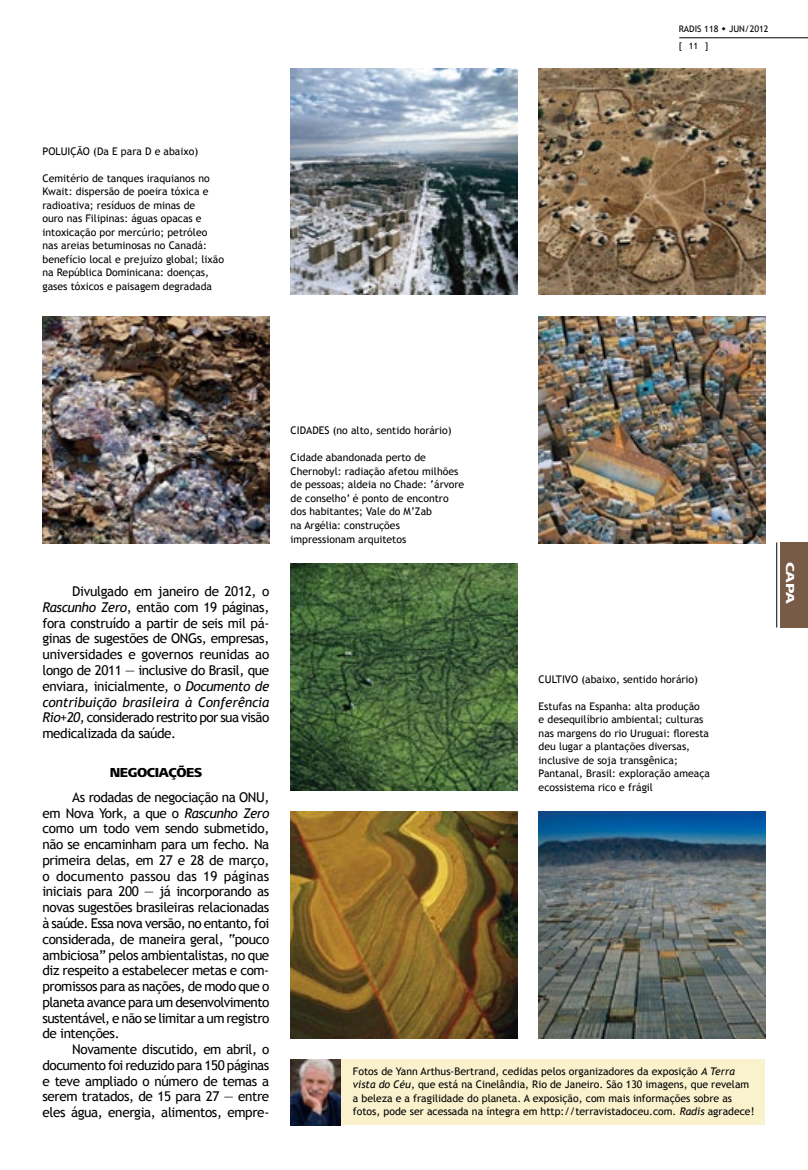
<style>
.page{position:relative;width:808px;height:1170px;background:#fff}
.page>*{position:absolute;margin:0;border:0;box-sizing:border-box;transform-origin:0 0}
.t1{font:13.5px/15.8px "Radis";letter-spacing:-.03em;color:#000;text-align:justify}
.t2{font:800 13.5px "Frutiger Next LT";letter-spacing:-.03em;color:#000}
.t3{font:800 12px "Frutiger Next LT";color:#fff;scale:1.3 1}
.t4{font:10.5px/13.5px "Radis";color:#000}
.t5{font:9px/17.4px "Radis";color:#000}
.s1{font-style:italic}
</style>
<div class="page">
<hr style="left:679px;top:37px;width:129px;height:1px;background:#000">
<div style="left:780px;top:542px;width:28px;height:85px;background:#785b47"></div>
<hr style="left:776px;top:542px;width:1px;height:85px;background:#000">
<div style="left:319px;top:1059px;width:446px;height:66px;background:#faf1cd"></div>
<img style="left:291px;top:563px;width:226px;height:227px">
<img style="left:43px;top:316px;width:226px;height:227px">
<img style="left:539px;top:811px;width:226px;height:227px">
<img style="left:539px;top:68px;width:226px;height:227px">
<img style="left:539px;top:316px;width:226px;height:227px">
<img style="left:291px;top:811px;width:226px;height:227px">
<img style="left:291px;top:68px;width:226px;height:227px">
<img style="left:291px;top:1059px;width:50px;height:66px">
<p class="t4" style="left:43px;top:144px;width:157px">POLUIÇÃO (Da E para D e abaixo)</p>
<p class="t4" style="left:43px;top:171px;width:183px">Cemitério de tanques iraquianos no Kwait: dispersão de poeira tóxica e radioativa; resíduos de minas de<br>ouro nas Filipinas: águas opacas e intoxicação por mercúrio; petróleo nas areias betuminosas no Canadá: benefício local e prejuízo global; lixão na República Dominicana: doenças, gases tóxicos e paisagem degradada</p>
<p class="t5" style="left:679px;top:20px;width:91px">Radis 118 • JUN/2012 [11]</p>
<p class="t1" style="left:43px;top:583px;width:228px;text-indent:30px">Divulgado em janeiro de 2012, o <span class="s1">Rascunho Zero</span>, então com 19 páginas, fora construído a partir de seis mil pá&shy;ginas de sugestões de ONGs, empresas, universidades e governos reunidas ao longo de 2011 — inclusive do Brasil, que enviara, inicialmente, o <span class="s1">Documento de contribuição brasileira à Conferência Rio+20</span>, considerado restrito por sua visão medicalizada da saúde.</p>
<p class="t2" style="left:110px;top:765px;width:94px">NEGOCIAÇÕES</p>
<p class="t1" style="left:43px;top:789px;width:228px;text-indent:30px">As rodadas de negociação na ONU, em Nova York, a que o <span class="s1">Rascunho Zero </span>como um todo vem sendo submetido, não se encaminham para um fecho. Na primeira delas, em 27 e 28 de março, o documento passou das 19 páginas iniciais para 200 — já incorporando as novas sugestões brasileiras relacionadas à saúde. Essa nova versão, no entanto, foi considerada, de maneira geral, “pouco ambiciosa” pelos ambientalistas, no que diz respeito a estabelecer metas e com&shy;promissos para as nações, de modo que o planeta avance para um desenvolvimento sustentável, e não se limitar a um registro de intenções.</p>
<p class="t1" style="left:43px;top:1041px;width:228px;text-indent:30px">Novamente discutido, em abril, o documento foi reduzido para 150 páginas e teve ampliado o número de temas a serem tratados, de 15 para 27 — entre eles água, energia, alimentos, empre-</p>
<p class="t4" style="left:291px;top:424px;width:162px">CIDADES (no alto, sentido horário)</p>
<p class="t4" style="left:291px;top:451px;width:175px">Cidade abandonada perto de<br>Chernobyl: radiação afetou milhões de pessoas; aldeia no Chade: ‘árvore de conselho’ é ponto de encontro dos habitantes; Vale do M’Zab<br>na Argélia: construções impressionam arquitetos</p>
<p class="t4" style="left:539px;top:672px;width:161px">CULTIVO (abaixo, sentido horário)</p>
<p class="t4" style="left:539px;top:699px;width:173px">Estufas na Espanha: alta produção<br>e desequilíbrio ambiental; culturas nas margens do rio Uruguai: floresta deu lugar a plantações diversas, inclusive de soja transgênica; Pantanal, Brasil: exploração ameaça ecossistema rico e frágil</p>
<p class="t4" style="left:353px;top:1064px;width:403px">Fotos de Yann Arthus-Bertrand, cedidas pelos organizadores da exposição <span class="s1">A Terra vista do Céu</span>, que está na Cinelândia, Rio de Janeiro. São 130 imagens, que revelam a beleza e a fragilidade do planeta. A exposição, com mais informações sobre as fotos, pode ser acessada na íntegra em http://terravistadoceu.com. <span class="s1">Radis</span> agradece!</p>
<p class="t3" style="left:797px;top:561px;width:34px;rotate:90deg">CAPA</p>
</div>
